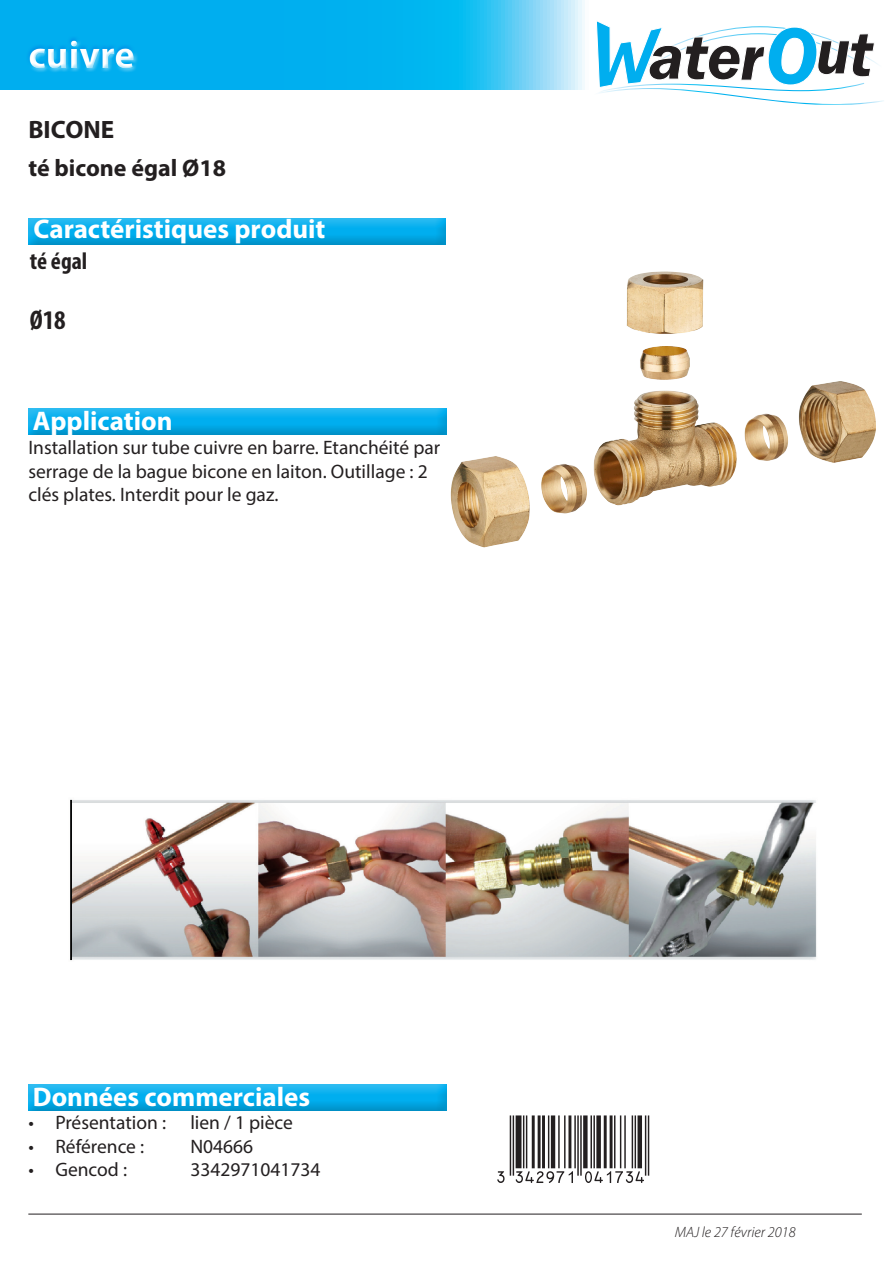
<style>
.page{position:relative;width:893px;height:1263px;background:#fff}
.page>*{position:absolute;margin:0;border:0;box-sizing:border-box;transform-origin:0 0}
.t1{font:700 39px "Myriad Pro";color:#fff}
.t2{font:700 27px "Myriad Pro";color:#fff}
.t3{font:700 condensed 27px "Myriad Pro";color:#231f20}
.t4{font:700 25.2px "Myriad Pro";color:#231f20}
.t5{font:700 24px "Myriad Pro";color:#231f20}
.t6{font:700 condensed 24px "Myriad Pro";color:#231f20}
.t7{font:19.5px/23.4px "Myriad Pro";color:#231f20}
.t8{font:italic 300 15px "Myriad Pro";color:#231f20}
</style>
<div class="page">
<svg style="left:1px;top:1px;width:584px;height:18px;background:#18b7f0"></svg>
<div style="left:26px;top:217px;width:420px;height:30px;background:#231f20;opacity:.75"></div>
<div style="left:0;top:19px;width:609px;height:106px;background:#00aeef;opacity:.75"></div>
<img style="left:593px;top:271px;width:283px;height:234px">
<div style="left:26px;top:407px;width:420px;height:30px;background:#231f20;opacity:.75"></div>
<div style="left:26px;top:1084px;width:420px;height:30px;background:#231f20;opacity:.75"></div>
<hr style="left:28px;top:1214px;width:834px;height:1px;background:#231f20">
<svg style="left:592px;top:20px;width:292px;height:85px"></svg>
<img style="left:70px;top:799px;width:747px;height:162px">
<h1 class="t1" style="left:28px;top:30px;width:108px">cuivre</h1>
<p class="t4" style="left:28px;top:113px;width:87px">BICONE</p>
<p class="t5" style="left:28px;top:153px;width:199px">té bicone égal Ø18</p>
<p class="t2" style="left:34px;top:212px;width:293px">Caractéristiques produit</p>
<p class="t6" style="left:30px;top:246px;width:59px">té égal</p>
<p class="t3" style="left:30px;top:303px;width:37px">Ø18</p>
<p class="t2" style="left:33px;top:403px;width:141px">Application</p>
<p class="t7" style="left:28px;top:436px;width:413px">Installation sur tube cuivre en barre. Etanchéité par serrage de la bague bicone en laiton. Outillage : 2 clés plates. Interdit pour le gaz.</p>
<p class="t2" style="left:33px;top:1079px;width:279px">Données commerciales</p>
<p class="t7" style="left:28px;top:1111px;width:266px">• Présentation : lien / 1 pièce</p>
<p class="t7" style="left:28px;top:1134px;width:117px">• Référence :</p>
<p class="t7" style="left:190px;top:1134px;width:64px">N04666</p>
<p class="t7" style="left:28px;top:1158px;width:100px">• Gencod :</p>
<p class="t7" style="left:190px;top:1158px;width:132px">3342971041734</p>
<p class="t8" style="left:675px;top:1223px;width:122px">MAJ le 27 février 2018</p>
</div>
